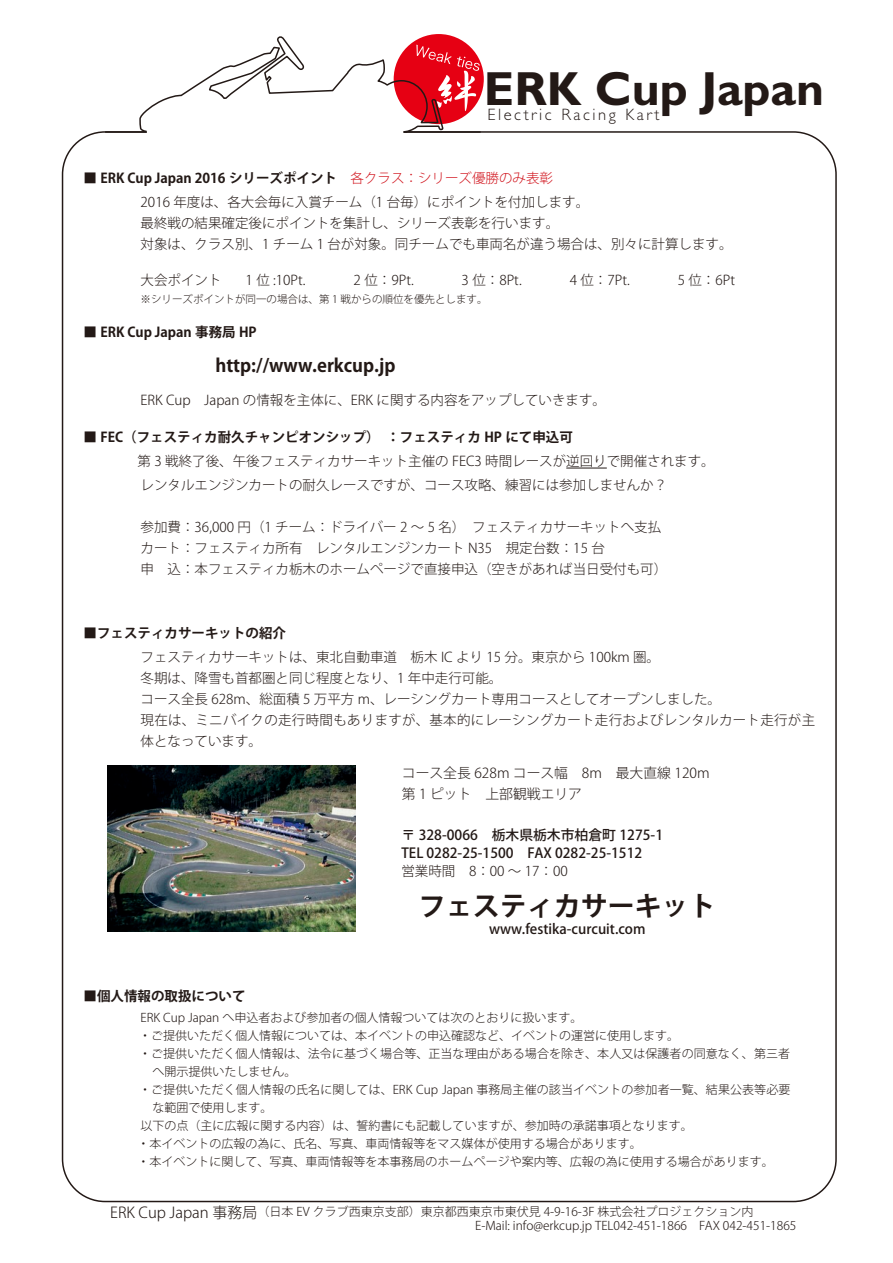
<style>
.page{position:relative;width:893px;height:1263px;background:#fff}
.page>*{position:absolute;margin:0;border:0;box-sizing:border-box;transform-origin:0 0}
.t1{font:700 48px "Gill Sans";color:#231916}
.t2{font:700 27px "Koz Go Pr 6 N";color:#231916}
.t3{font:700 18px "Koz Go Pr 6 N";color:#231916}
.t4{font:300 16.5px "Gill Sans";letter-spacing:.155em;color:#231916}
.t5{font:300 15px "Koz Go Pr 6 N";color:#231916}
.t6{font:500 13.8px/18px "Koz Go Pr 6 N";color:#231916}
.t7{font:300 13.8px/21px "Koz Go Pr 6 N";color:#231916}
.t8{font:300 13.5px/21px "Koz Go Pr 6 N";color:#231916}
.t9{font:700 13.5px "Koz Go Pr 6 N";color:#231916}
.t10{font:300 13.5px "Koz Go Pr 6 N";color:#d1131c}
.t11{font:300 12px "Koz Go Pr 6 N";color:#231916}
.t12{font:300 10.5px "Koz Go Pr 6 N";color:#231916}
</style>
<div class="page">
<svg style="left:104px;top:34px;width:378px;height:99px"></svg>
<div style="left:147px;top:120px;width:256px;height:25px;background:#fff"></div>
<hr style="left:566px;top:468px;width:41px;height:1px;background:#231916">
<img style="left:107px;top:765px;width:248px;height:166px">
<h1 class="t1" style="left:484px;top:60px;width:342px">ERK Cup Japan</h1>
<p class="t4" style="left:487px;top:105px;width:66px">Electric</p>
<p class="t4" style="left:561px;top:105px;width:56px">Racing</p>
<p class="t4" style="left:626px;top:105px;width:35px">Kart</p>
<p class="t9" style="left:84px;top:170px;width:255px">■ ERK Cup Japan 2016 シリーズポイント</p>
<p class="t8" style="left:141px;top:191px;width:593px">2016 年度は、各大会毎に入賞チーム（1 台毎）にポイントを付加します。<br>最終戦の結果確定後にポイントを集計し、シリーズ表彰を行います。<br>対象は、クラス別、1 チーム 1 台が対象。同チームでも車両名が違う場合は、別々に計算します。</p>
<p class="t8" style="left:678px;top:270px;width:59px">5位：6Pt</p>
<p class="t10" style="left:350px;top:170px;width:204px">各クラス：シリーズ優勝のみ表彰</p>
<p class="t8" style="left:141px;top:270px;width:82px">大会ポイント</p>
<p class="t12" style="left:141px;top:293px;width:348px">※シリーズポイントが同一の場合は、第 1 戦からの順位を優先とします。</p>
<p class="t8" style="left:246px;top:270px;width:61px">1 位 :10Pt.</p>
<p class="t8" style="left:354px;top:270px;width:62px">2 位：9Pt.</p>
<p class="t8" style="left:462px;top:270px;width:62px">3 位：8Pt.</p>
<p class="t8" style="left:570px;top:270px;width:62px">4 位：7Pt.</p>
<p class="t9" style="left:84px;top:325px;width:175px">■ ERK Cup Japan 事務局 HP</p>
<h3 class="t3" style="left:215px;top:356px;width:182px">http://www.erkcup j p.</h3>
<p class="t8" style="left:141px;top:389px;width:467px">ERK Cup　Japan の情報を主体に、ERK に関する内容をアップしていきます。</p>
<p class="t9" style="left:84px;top:430px;width:491px">■ FEC（フェスティカ耐久チャンピオンシップ）　：フェスティカ HP にて申込可</p>
<p class="t8" style="left:138px;top:450px;width:579px;line-height:23.7px">第 3 戦終了後、午後フェスティカサーキット主催の FEC3 時間レースが逆回りで開催されます。レンタルエンジンカートの耐久レースですが、コース攻略、練習には参加しませんか?</p>
<p class="t8" style="left:141px;top:516px;width:528px">参加費：36,000 円（1 チーム：ドライバー 2 〜 5 名）　フェスティカサーキットへ支払カート：フェスティカ所有　レンタルエンジンカート N35　規定台数：15 台<br>申　込：本フェスティカ栃木のホームページで直接申込（空きがあれば当日受付も可(</p>
<p class="t9" style="left:84px;top:625px;width:204px">■フェスティカサーキットの紹介</p>
<p class="t8" style="left:141px;top:646px;width:676px">フェスティカサーキットは、東北自動車道　栃木 IC より 15 分。東京から 100km 圏。<br>冬期は、降雪も首都圏と同じ程度となり、1 年中走行可能。<br>コース全長 628m、総面積 5 万平方 m、レーシングカート専用コースとしてオープンしました。<br>現在は、ミニバイクの走行時間もありますが、基本的にレーシングカート走行およびレンタルカート走行が主体となっています。</p>
<p class="t7" style="left:402px;top:762px;width:309px">コース全長 628m コース幅　 m8 　最大直線 120m第 1 ピット　上部観戦エリア</p>
<p class="t6" style="left:401px;top:827px;width:263px">〒 328-0066　栃木県栃木市柏倉町 1275-1<br>TEL 0282-25-1500　FAX 0282-25-1512</p>
<p class="t8" style="left:469px;top:861px;width:100px">8：00〜17：00</p>
<p class="t8" style="left:401px;top:861px;width:55px">営業時間</p>
<h2 class="t2" style="left:419px;top:891px;width:298px">フェスティカサーキット</h2>
<p class="t6" style="left:489px;top:920px;width:158px">www.festika-curcuit.com</p>
<p class="t9" style="left:84px;top:988px;width:163px">■個人情報の取扱について</p>
<p class="t11" style="left:141px;top:1010px;width:443px">ERK Cup Japan へ申込者および参加者の個人情報ついては次のとおりに扱います。</p>
<p class="t11" style="left:139px;top:1028px;width:541px">・ご提供いただく個人情報については、本イベントの申込確認など、イベントの運営に使用します。</p>
<p class="t11" style="left:139px;top:1046px;width:652px">・ご提供いただく個人情報は、法令に基づく場合等、正当な理由がある場合を除き、本人又は保護者の同意なく、第三者</p>
<p class="t11" style="left:153px;top:1064px;width:145px">へ開示提供いたしません。</p>
<p class="t11" style="left:139px;top:1082px;width:653px">・ご提供いただく個人情報の氏名に関しては、ERK Cup Japan 事務局主催の該当イベントの参加者一覧、結果公表等必要</p>
<p class="t11" style="left:153px;top:1100px;width:121px">な範囲で使用します。</p>
<p class="t11" style="left:141px;top:1118px;width:553px">以下の点（主に広報に関する内容）は、誓約書にも記載していますが、参加時の承諾事項となります。</p>
<p class="t11" style="left:138px;top:1136px;width:505px">・本イベントの広報の為に、氏名、写真、車両情報等をマス媒体が使用する場合があります。</p>
<p class="t11" style="left:138px;top:1154px;width:637px">・本イベントに関して、写真、車両情報等を本事務局のホームページや案内等、広報の為に使用する場合があります。</p>
<p class="t5" style="left:110px;top:1203px;width:149px">ERK Cup Japan 事務局</p>
<p class="t11" style="left:258px;top:1205px;width:498px">（日本 EV クラブ西東京支部）東京都西東京市東伏見 4-9-16-3F 株式会社プロジェクション内</p>
<p class="t11" style="left:475px;top:1219px;width:323px">-E Mail: info@erkcup j p. TEL042-451-1866　FAX 042-451-1865</p>
</div>
